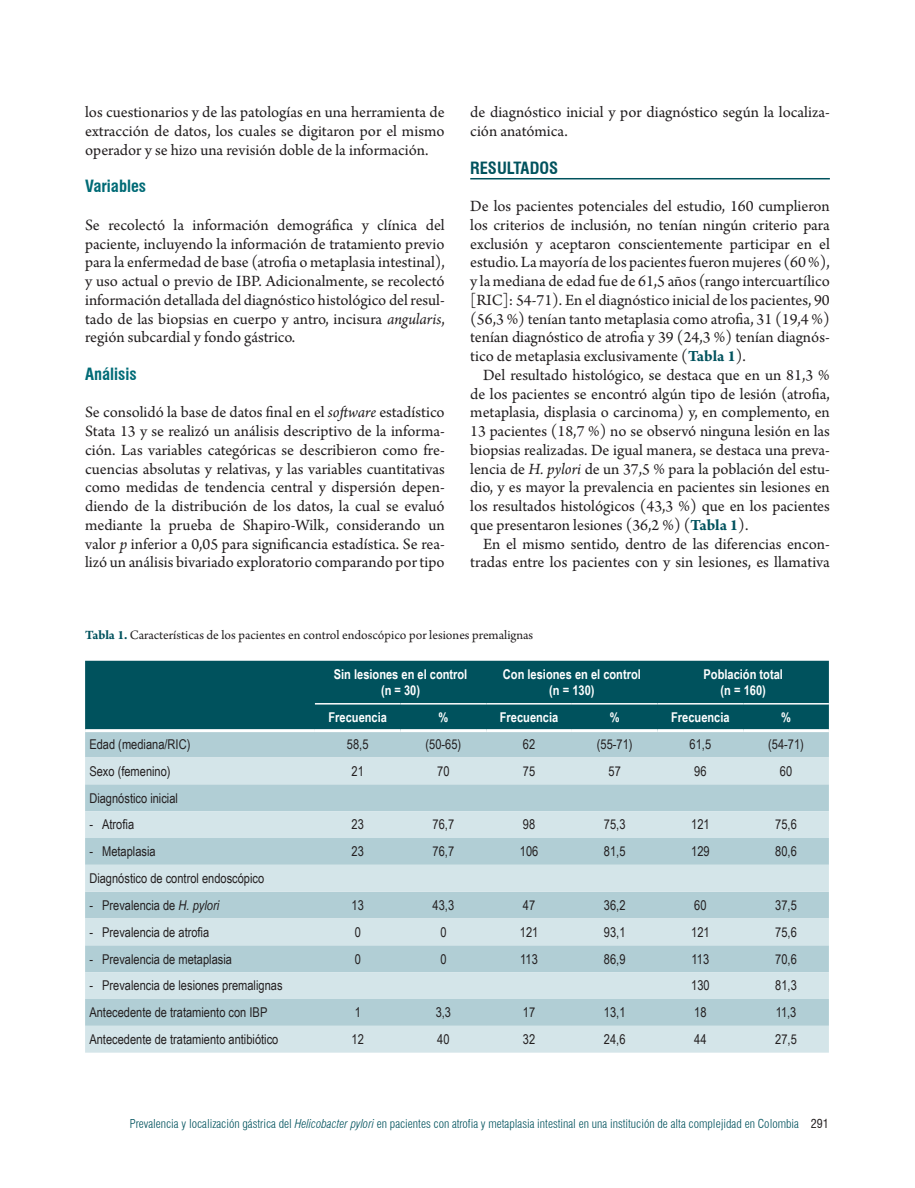
<style>
.page{position:relative;width:915px;height:1188px;background:#fff}
.page>*{position:absolute;margin:0;border:0;box-sizing:border-box;transform-origin:0 0}
.Texto{font:16.5px/18.8px "Arno Pro";color:#231f20;text-align:justify}
.Texto_con_sangría{font:16.5px/18.8px "Arno Pro";color:#231f20;text-align:justify}
.Titulo_2{font:700 condensed 16.5px "Swiss 721 BT";color:#006b76}
.Título_1{font:700 condensed 16.5px "Swiss 721 BT";color:#00525d}
.Texto_tabla{font:13.5px "Arial Narrow";color:#231f20}
.Titulos_tabla{font:700 13.5px "Arial Narrow";color:#fff}
.Títulos_tablas_y_fig{font:13.5px "Arno Pro";color:#231f20}
.t1{font:300 condensed 12px "Swiss 721 BT";color:#00525d}
.s1{font-style:italic}
.s2{font-weight:700;color:#00525d}
.s3{font-weight:400;color:#231f20}
</style>
<div class="page">
<hr style="left:470px;top:178px;width:359px;height:1px;background:#00525d">
<div style="left:85px;top:661px;width:743px;height:68px;background:#00525d"></div>
<div style="left:85px;top:732px;width:743px;height:25px;background:#b1ced5"></div>
<svg style="left:85px;top:757px;width:743px;height:296px;fill:#d4e5e9"></svg>
<hr style="left:315px;top:703px;width:85px;height:2px;background:#fff">
<hr style="left:400px;top:703px;width:86px;height:2px;background:#fff">
<hr style="left:486px;top:703px;width:85px;height:2px;background:#fff">
<hr style="left:571px;top:703px;width:86px;height:2px;background:#fff">
<hr style="left:657px;top:703px;width:86px;height:2px;background:#fff">
<hr style="left:743px;top:703px;width:85px;height:2px;background:#fff">
<p class="Texto" style="left:85px;top:104px;width:361px">los cuestionarios y de las patologías en una herramienta de extracción de datos, los cuales se digitaron por el mismo operador y se hizo una revisión doble de la información.</p>
<p class="Titulo_2" style="left:85px;top:177px;width:62px">Variables</p>
<p class="Texto" style="left:85px;top:217px;width:361px">Se recolectó la información demográfica y clínica del paciente, incluyendo la información de tratamiento previo para la enfermedad de base (atrofia o metaplasia intestinal), y uso actual o previo de IBP. Adicionalmente, se recolectó información detallada del diagnóstico histológico del resul&shy;tado de las biopsias en cuerpo y antro, incisura <span class="s1">angularis</span>, región subcardial y fondo gástrico.</p>
<p class="Titulo_2" style="left:85px;top:364px;width:53px">Análisis</p>
<p class="Texto" style="left:85px;top:404px;width:361px">Se consolidó la base de datos final en el <span class="s1">software</span> estadístico Stata 13 y se realizó un análisis descriptivo de la informa&shy;ción. Las variables categóricas se describieron como fre&shy;cuencias absolutas y relativas, y las variables cuantitativas como medidas de tendencia central y dispersión depen&shy;diendo de la distribución de los datos, la cual se evaluó mediante la prueba de Shapiro-Wilk, considerando un valor <span class="s1">p</span> inferior a 0,05 para significancia estadística. Se rea&shy;lizó un análisis bivariado exploratorio comparando por tipo</p>
<p class="Texto" style="left:470px;top:104px;width:361px">de diagnóstico inicial y por diagnóstico según la localiza&shy;ción anatómica.</p>
<p class="Título_1" style="left:470px;top:158px;width:89px">RESULTADOS</p>
<p class="Texto" style="left:470px;top:198px;width:361px">De los pacientes potenciales del estudio, 160 cumplieron los criterios de inclusión, no tenían ningún criterio para exclusión y aceptaron conscientemente participar en el estudio. La mayoría de los pacientes fueron mujeres (60 %), y la mediana de edad fue de 61,5 años (rango intercuartílico [RIC]: 54-71). En el diagnóstico inicial de los pacientes, 90 (56,3 %) tenían tanto metaplasia como atrofia, 31 (19,4 %) tenían diagnóstico de atrofia y 39 (24,3 %) tenían diagnós&shy;tico de metaplasia exclusivamente (<span class="s2">Tabla 1</span>).</p>
<p class="Texto_con_sangría" style="left:470px;top:367px;width:361px;text-indent:13px">Del resultado histológico, se destaca que en un 81,3 % de los pacientes se encontró algún tipo de lesión (atrofia, metaplasia, displasia o carcinoma) y, en complemento, en 13 pacientes (18,7 %) no se observó ninguna lesión en las biopsias realizadas. De igual manera, se destaca una preva&shy;lencia de <span class="s1">H. pylori</span> de un 37,5 % para la población del estu&shy;dio, y es mayor la prevalencia en pacientes sin lesiones en los resultados histológicos (43,3 %) que en los pacientes que presentaron lesiones (36,2 %) (<span class="s2">Tabla 1</span>).</p>
<p class="Texto_con_sangría" style="left:470px;top:535px;width:361px;text-align:right">En el mismo sentido, dentro de las diferencias encon&shy;tradas entre los pacientes con y sin lesiones, es llamativa</p>
<p class="Títulos_tablas_y_fig" style="left:85px;top:627px;width:449px"><span class="s2">Tabla 1.</span> Características de los pacientes en control endoscópico por lesiones premalignas</p>
<p class="Titulos_tabla" style="left:333px;top:664px;width:135px">Sin lesiones en el control</p>
<p class="Titulos_tabla" style="left:381px;top:680px;width:41px">(n = 30)</p>
<p class="Titulos_tabla" style="left:503px;top:664px;width:139px">Con lesiones en el control</p>
<p class="Titulos_tabla" style="left:549px;top:680px;width:47px">(n = 130)</p>
<p class="Titulos_tabla" style="left:703px;top:664px;width:81px">Población total</p>
<p class="Titulos_tabla" style="left:720px;top:680px;width:47px">(n = 160)</p>
<p class="Titulos_tabla" style="left:328px;top:707px;width:60px">Frecuencia</p>
<p class="Titulos_tabla" style="left:438px;top:707px;width:11px">%</p>
<p class="Titulos_tabla" style="left:499px;top:707px;width:60px">Frecuencia</p>
<p class="Titulos_tabla" style="left:609px;top:707px;width:11px">%</p>
<p class="Titulos_tabla" style="left:671px;top:707px;width:60px">Frecuencia</p>
<p class="Titulos_tabla" style="left:780px;top:707px;width:11px">%</p>
<p class="Texto_tabla" style="left:89px;top:734px;width:102px">Edad (mediana/RIC)</p>
<p class="Texto_tabla" style="left:347px;top:734px;width:23px">58,5</p>
<p class="Texto_tabla" style="left:425px;top:734px;width:37px">(50-65)</p>
<p class="Texto_tabla" style="left:522px;top:734px;width:14px">62</p>
<p class="Texto_tabla" style="left:596px;top:734px;width:37px">(55-71)</p>
<p class="Texto_tabla" style="left:689px;top:734px;width:23px">61,5</p>
<p class="Texto_tabla" style="left:768px;top:734px;width:37px">(54-71)</p>
<p class="Texto_tabla" style="left:89px;top:761px;width:83px">Sexo (femenino)</p>
<p class="Texto_tabla" style="left:351px;top:761px;width:14px">21</p>
<p class="Texto_tabla" style="left:437px;top:761px;width:14px">70</p>
<p class="Texto_tabla" style="left:522px;top:761px;width:14px">75</p>
<p class="Texto_tabla" style="left:608px;top:761px;width:14px">57</p>
<p class="Texto_tabla" style="left:694px;top:761px;width:14px">96</p>
<p class="Texto_tabla" style="left:779px;top:761px;width:14px">60</p>
<p class="Texto_tabla" style="left:89px;top:788px;width:90px">Diagnóstico inicial</p>
<p class="Texto_tabla" style="left:89px;top:815px;width:46px">- Atrofia</p>
<p class="Texto_tabla" style="left:351px;top:815px;width:14px">23</p>
<p class="Texto_tabla" style="left:432px;top:815px;width:23px">76,7</p>
<p class="Texto_tabla" style="left:522px;top:815px;width:14px">98</p>
<p class="Texto_tabla" style="left:603px;top:815px;width:23px">75,3</p>
<p class="Texto_tabla" style="left:691px;top:815px;width:20px">121</p>
<p class="Texto_tabla" style="left:775px;top:815px;width:23px">75,6</p>
<p class="Texto_tabla" style="left:89px;top:842px;width:68px">- Metaplasia</p>
<p class="Texto_tabla" style="left:351px;top:842px;width:14px">23</p>
<p class="Texto_tabla" style="left:432px;top:842px;width:23px">76,7</p>
<p class="Texto_tabla" style="left:519px;top:842px;width:20px">106</p>
<p class="Texto_tabla" style="left:603px;top:842px;width:23px">81,5</p>
<p class="Texto_tabla" style="left:691px;top:842px;width:20px">129</p>
<p class="Texto_tabla" style="left:775px;top:842px;width:23px">80,6</p>
<p class="Texto_tabla" style="left:89px;top:868px;width:176px">Diagnóstico de control endoscópico</p>
<p class="Texto_tabla" style="left:89px;top:895px;width:131px">- Prevalencia de <span class="s1">H. pylori</span></p>
<p class="Texto_tabla" style="left:351px;top:895px;width:14px">13</p>
<p class="Texto_tabla" style="left:432px;top:895px;width:23px">43,3</p>
<p class="Texto_tabla" style="left:522px;top:895px;width:14px">47</p>
<p class="Texto_tabla" style="left:603px;top:895px;width:23px">36,2</p>
<p class="Texto_tabla" style="left:694px;top:895px;width:14px">60</p>
<p class="Texto_tabla" style="left:775px;top:895px;width:23px">37,5</p>
<p class="Texto_tabla" style="left:89px;top:922px;width:121px">- Prevalencia de atrofia</p>
<p class="Texto_tabla" style="left:354px;top:922px;width:8px">0</p>
<p class="Texto_tabla" style="left:440px;top:922px;width:8px">0</p>
<p class="Texto_tabla" style="left:519px;top:922px;width:20px">121</p>
<p class="Texto_tabla" style="left:603px;top:922px;width:23px">93,1</p>
<p class="Texto_tabla" style="left:691px;top:922px;width:20px">121</p>
<p class="Texto_tabla" style="left:775px;top:922px;width:23px">75,6</p>
<p class="Texto_tabla" style="left:89px;top:949px;width:144px">- Prevalencia de metaplasia</p>
<p class="Texto_tabla" style="left:354px;top:949px;width:8px">0</p>
<p class="Texto_tabla" style="left:440px;top:949px;width:8px">0</p>
<p class="Texto_tabla" style="left:520px;top:949px;width:19px">113</p>
<p class="Texto_tabla" style="left:603px;top:949px;width:23px">86,9</p>
<p class="Texto_tabla" style="left:691px;top:949px;width:19px">113</p>
<p class="Texto_tabla" style="left:775px;top:949px;width:23px">70,6</p>
<p class="Texto_tabla" style="left:89px;top:976px;width:195px">- Prevalencia de lesiones premalignas</p>
<p class="Texto_tabla" style="left:691px;top:976px;width:20px">130</p>
<p class="Texto_tabla" style="left:775px;top:976px;width:23px">81,3</p>
<p class="Texto_tabla" style="left:89px;top:1003px;width:179px">Antecedente de tratamiento con IBP</p>
<p class="Texto_tabla" style="left:354px;top:1003px;width:8px">1</p>
<p class="Texto_tabla" style="left:435px;top:1003px;width:17px">3,3</p>
<p class="Texto_tabla" style="left:522px;top:1003px;width:14px">17</p>
<p class="Texto_tabla" style="left:603px;top:1003px;width:23px">13,1</p>
<p class="Texto_tabla" style="left:694px;top:1003px;width:14px">18</p>
<p class="Texto_tabla" style="left:775px;top:1003px;width:22px">11,3</p>
<p class="Texto_tabla" style="left:89px;top:1030px;width:190px">Antecedente de tratamiento antibiótico</p>
<p class="Texto_tabla" style="left:351px;top:1030px;width:14px">12</p>
<p class="Texto_tabla" style="left:437px;top:1030px;width:14px">40</p>
<p class="Texto_tabla" style="left:522px;top:1030px;width:14px">32</p>
<p class="Texto_tabla" style="left:603px;top:1030px;width:23px">24,6</p>
<p class="Texto_tabla" style="left:694px;top:1030px;width:14px">44</p>
<p class="Texto_tabla" style="left:775px;top:1030px;width:23px">27,5</p>
<p class="t1" style="left:130px;top:1117px;width:700px">Prevalencia y localización gástrica del <span class="s1">Helicobacter pylori</span> en pacientes con atrofia y metaplasia intestinal en una institución de alta complejidad en Colombia <span class="s3">291</span></p>
</div>
